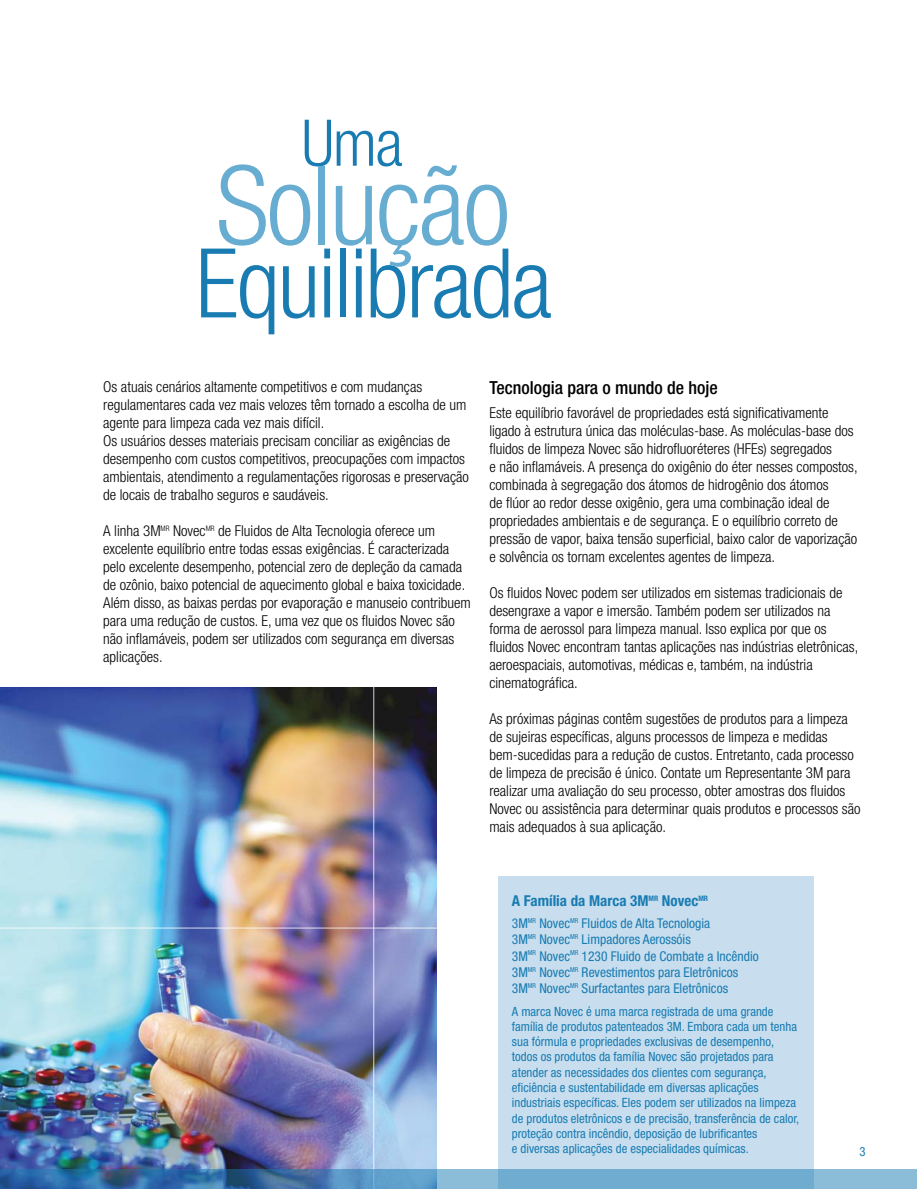
<style>
.page{position:relative;width:917px;height:1189px;background:#fff}
.page>*{position:absolute;margin:0;border:0;box-sizing:border-box;transform-origin:0 0}
.t1{font:300 condensed 109.95px "Helvetica Neue";letter-spacing:-.02em;color:#67acd1}
.t2{font:300 condensed 96.3px "Helvetica Neue";letter-spacing:-.02em;color:#187bb2}
.t3{font:300 condensed 64.35px "Helvetica Neue";color:#187bb2}
.t4{font:500 condensed 18px "Helvetica Neue";color:#000}
.t5{font:300 condensed 15px/18px "Helvetica Neue";color:#000}
.t6{font:700 condensed 15px "Helvetica Neue";color:#187bb2}
.t7{font:condensed 13.5px/16.2px "Helvetica Neue";color:#187bb2}
.t8{font:condensed 12.75px/15.3px "Helvetica Neue";color:#187bb2}
</style>
<div class="page">
<div style="left:498px;top:876px;width:315px;height:312px;background:#c8deee"></div>
<img style="left:0;top:687px;width:436px;height:482px">
<hr style="left:373px;top:683px;width:1px;height:505px;background:#fff">
<svg style="left:0;top:1169px;width:916px;height:19px;background:#5b94be"></svg>
<hr style="left:0;top:927px;width:449px;height:1px;background:#fff">
<h3 class="t3" style="left:302px;top:106px;width:103px">Uma</h3>
<h1 class="t1" style="left:216px;top:142px;width:295px">Solução</h1>
<h2 class="t2" style="left:196px;top:228px;width:358px">Equilibrada</h2>
<p class="t5" style="left:103px;top:377px;width:367px">Os atuais cenários altamente competitivos e com mudanças regulamentares cada vez mais velozes têm tornado a escolha de um agente para limpeza cada vez mais difícil.<br>Os usuários desses materiais precisam conciliar as exigências de desempenho com custos competitivos, preocupações com impactos ambientais, atendimento a regulamentações rigorosas e preservação de locais de trabalho seguros e saudáveis.</p>
<p class="t5" style="left:103px;top:521px;width:369px">A linha 3M<sup>MR</sup> Novec<sup>MR</sup> de Fluidos de Alta Tecnologia oferece um excelente equilíbrio entre todas essas exigências. É caracterizada pelo excelente desempenho, potencial zero de depleção da camada de ozônio, baixo potencial de aquecimento global e baixa toxicidade.<br>Além disso, as baixas perdas por evaporação e manuseio contribuem para uma redução de custos. E, uma vez que os fluidos Novec são não inflamáveis, podem ser utilizados com segurança em diversas aplicações.</p>
<p class="t4" style="left:489px;top:377px;width:230px">Tecnologia para o mundo de hoje</p>
<p class="t5" style="left:489px;top:404px;width:370px">Este equilíbrio favorável de propriedades está significativamente ligado à estrutura única das moléculas-base. As moléculas-base dos fluidos de limpeza Novec são hidrofluoréteres (HFEs) segregados<br>e não inflamáveis. A presença do oxigênio do éter nesses compostos, combinada à segregação dos átomos de hidrogênio dos átomos<br>de flúor ao redor desse oxigênio, gera uma combinação ideal de propriedades ambientais e de segurança. E o equilíbrio correto de pressão de vapor, baixa tensão superficial, baixo calor de vaporização e solvência os tornam excelentes agentes de limpeza.</p>
<p class="t5" style="left:489px;top:584px;width:370px">Os fluidos Novec podem ser utilizados em sistemas tradicionais de desengraxe a vapor e imersão. Também podem ser utilizados na forma de aerossol para limpeza manual. Isso explica por que os fluidos Novec encontram tantas aplicações nas indústrias eletrônicas, aeroespaciais, automotivas, médicas e, também, na indústria cinematográfica.</p>
<p class="t5" style="left:489px;top:710px;width:372px">As próximas páginas contêm sugestões de produtos para a limpeza de sujeiras específicas, alguns processos de limpeza e medidas bem-sucedidas para a redução de custos. Entretanto, cada processo de limpeza de precisão é único. Contate um Representante 3M para realizar uma avaliação do seu processo, obter amostras dos fluidos Novec ou assistência para determinar quais produtos e processos são mais adequados à sua aplicação.</p>
<p class="t6" style="left:512px;top:891px;width:198px">A Família da Marca 3M<sup>MR</sup> Novec<sup>MR</sup></p>
<p class="t7" style="left:512px;top:915px;width:248px">3M<sup>MR</sup> Novec<sup>MR</sup> Fluidos de Alta Tecnologia<br>3M<sup>MR</sup> Novec<sup>MR</sup> Limpadores Aerossóis<br>3M<sup>MR</sup> Novec<sup>MR</sup> 1230 Fluido de Combate a Incêndio 3M<sup>MR</sup> Novec<sup>MR</sup> Revestimentos para Eletrônicos 3M<sup>MR</sup> Novec<sup>MR</sup> Surfactantes para Eletrônicos</p>
<p class="t8" style="left:512px;top:1003px;width:289px">A marca Novec é uma marca registrada de uma grande família de produtos patenteados 3M. Embora cada um tenha sua fórmula e propriedades exclusivas de desempenho, todos os produtos da família Novec são projetados para atender as necessidades dos clientes com segurança, eficiência e sustentabilidade em diversas aplicações industriais específicas. Eles podem ser utilizados na limpeza de produtos eletrônicos e de precisão, transferência de calor, proteção contra incêndio, deposição de lubrificantes<br>e diversas aplicações de especialidades químicas.</p>
<p class="t8" style="left:859px;top:1143px;width:8px">3</p>
</div>
